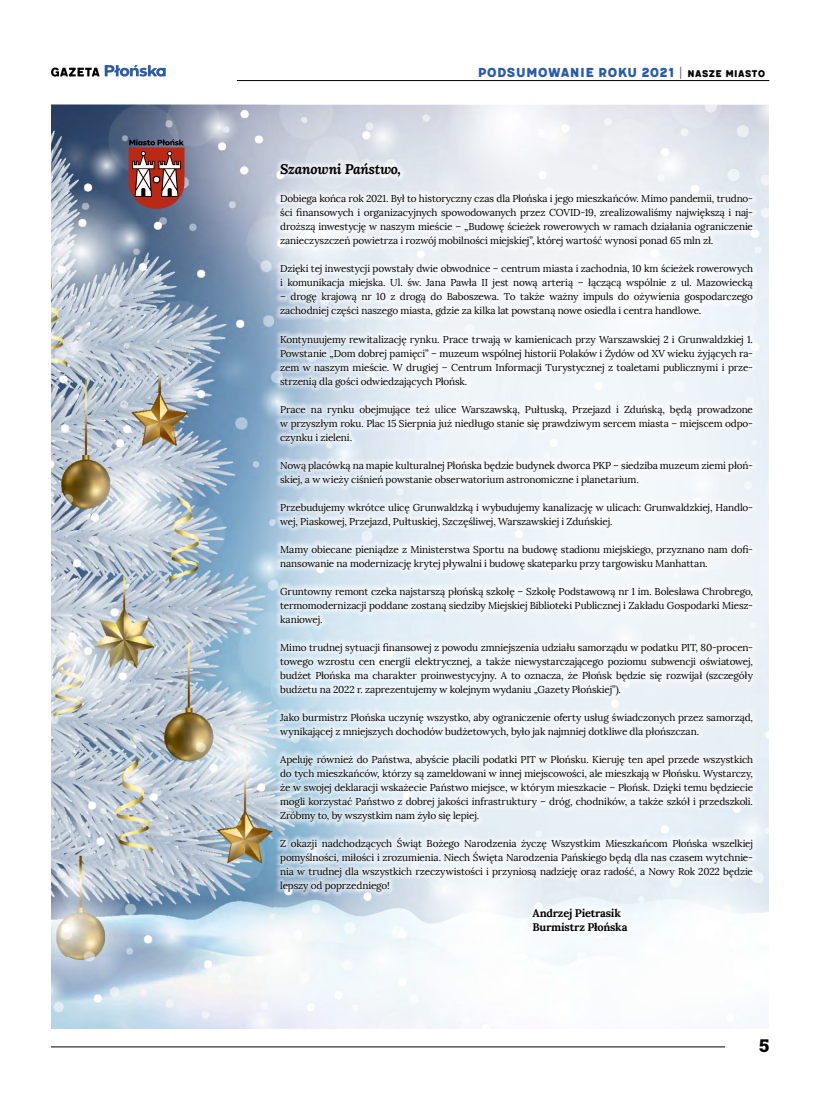
<style>
.page{position:relative;width:820px;height:1106px;background:#fff}
.page>*{position:absolute;margin:0;border:0;box-sizing:border-box;transform-origin:0 0}
.t1{font:900 18px "Roboto Slab";color:#000}
.t2{font:16px "Meltow San 300";letter-spacing:-.01em;color:#295ba9}
.t3{font:italic 700 14px "Lora";letter-spacing:-.02em;color:#000}
.t4{font:700 11px/14px "Lora";letter-spacing:-.02em;color:#000}
.t5{font:10px/14px "Lora";letter-spacing:-.015em;color:#000;text-align:justify}
.s1{font-family:"Open Sans";font-size:12px;color:#5d5752}
.s2{font-size:12px;color:#000}
</style>
<div class="page">
<hr style="left:51px;top:1046px;width:673px;height:1px;background:#000">
<svg style="left:51px;top:68px;width:48px;height:9px"></svg>
<svg style="left:105px;top:65px;width:61px;height:12px"></svg>
<img style="left:51px;top:104px;width:215px;height:924px">
<img style="left:266px;top:175px;width:36px;height:853px">
<hr style="left:237px;top:80px;width:532px;height:1px;background:#000">
<svg style="left:128px;top:139px;width:56px;height:70px;background:#995753"></svg>
<h2 class="t2" style="left:477px;top:62px;width:289px">PODSUMOWANIE ROKU 2021 <span class="s1">|</span> <span class="s2">NASZE MIASTO</span></h2>
<h3 class="t3" style="left:280px;top:160px;width:122px">Szanowni Państwo,</h3>
<p class="t5" style="left:280px;top:192px;width:474px">Dobiega końca rok 2021. Był to historyczny czas dla Płońska i jego mieszkańców. Mimo pandemii, trudno&shy;ści finansowych i organizacyjnych spowodowanych przez COVID-19, zrealizowaliśmy największą i naj&shy;droższą inwestycję w naszym mieście – „Budowę ścieżek rowerowych w ramach działania ograniczenie zanieczyszczeń powietrza i rozwój mobilności miejskiej”, której wartość wynosi ponad 65 mln zł.</p>
<p class="t5" style="left:280px;top:262px;width:474px">Dzięki tej inwestycji powstały dwie obwodnice – centrum miasta i zachodnia, 10 km ścieżek rowerowych i komunikacja miejska. Ul. św. Jana Pawła II jest nową arterią – łączącą wspólnie z ul. Mazowiecką</p>
<p class="t5" style="left:280px;top:290px;width:474px">– drogę krajową nr 10 z drogą do Baboszewa. To także ważny impuls do ożywienia gospodarczego zachodniej części naszego miasta, gdzie za kilka lat powstaną nowe osiedla i centra handlowe.</p>
<p class="t5" style="left:280px;top:332px;width:474px">Kontynuujemy rewitalizację rynku. Prace trwają w kamienicach przy Warszawskiej 2 i Grunwaldzkiej 1.<br>Powstanie „Dom dobrej pamięci” – muzeum wspólnej historii Polaków i Żydów od XV wieku żyjących ra&shy;zem w naszym mieście. W drugiej – Centrum Informacji Turystycznej z toaletami publicznymi i prze&shy;strzenią dla gości odwiedzających Płońsk.</p>
<p class="t5" style="left:280px;top:402px;width:474px">Prace na rynku obejmujące też ulice Warszawską, Pułtuską, Przejazd i Zduńską, będą prowadzone w przyszłym roku. Plac 15 Sierpnia już niedługo stanie się prawdziwym sercem miasta – miejscem odpo&shy;czynku i zieleni.</p>
<p class="t5" style="left:280px;top:458px;width:474px">Nową placówką na mapie kulturalnej Płońska będzie budynek dworca PKP – siedziba muzeum ziemi płoń&shy;skiej, a w wieży ciśnień powstanie obserwatorium astronomiczne i planetarium.</p>
<p class="t5" style="left:280px;top:500px;width:474px">Przebudujemy wkrótce ulicę Grunwaldzką i wybudujemy kanalizację w ulicach: Grunwaldzkiej, Handlo&shy;wej, Piaskowej, Przejazd, Pułtuskiej, Szczęśliwej, Warszawskiej i Zduńskiej.</p>
<p class="t5" style="left:280px;top:542px;width:474px">Mamy obiecane pieniądze z Ministerstwa Sportu na budowę stadionu miejskiego, przyznano nam dofi&shy;nansowanie na modernizację krytej pływalni i budowę skateparku przy targowisku Manhattan.</p>
<p class="t5" style="left:280px;top:584px;width:474px">Gruntowny remont czeka najstarszą płońską szkołę – Szkołę Podstawową nr 1 im. Bolesława Chrobrego, termomodernizacji poddane zostaną siedziby Miejskiej Biblioteki Publicznej i Zakładu Gospodarki Miesz&shy;kaniowej.</p>
<p class="t5" style="left:280px;top:640px;width:474px">Mimo trudnej sytuacji finansowej z powodu zmniejszenia udziału samorządu w podatku PIT, 80-procen&shy;towego wzrostu cen energii elektrycznej, a także niewystarczającego poziomu subwencji oświatowej, budżet Płońska ma charakter proinwestycyjny. A to oznacza, że Płońsk będzie się rozwijał (szczegóły budżetu na 2022 r. zaprezentujemy w kolejnym wydaniu „Gazety Płońskiej”).</p>
<p class="t5" style="left:280px;top:710px;width:474px">Jako burmistrz Płońska uczynię wszystko, aby ograniczenie oferty usług świadczonych przez samorząd, wynikającej z mniejszych dochodów budżetowych, było jak najmniej dotkliwe dla płońszczan.</p>
<p class="t5" style="left:280px;top:752px;width:474px">Apeluję również do Państwa, abyście płacili podatki PIT w Płońsku. Kieruję ten apel przede wszystkich do tych mieszkańców, którzy są zameldowani w innej miejscowości, ale mieszkają w Płońsku. Wystarczy, że w swojej deklaracji wskażecie Państwo miejsce, w którym mieszkacie – Płońsk. Dzięki temu będziecie mogli korzystać Państwo z dobrej jakości infrastruktury – dróg, chodników, a także szkół i przedszkoli.<br>Zróbmy to, by wszystkim nam żyło się lepiej.</p>
<p class="t5" style="left:280px;top:836px;width:474px">Z okazji nadchodzących Świąt Bożego Narodzenia życzę Wszystkim Mieszkańcom Płońska wszelkiej pomyślności, miłości i zrozumienia. Niech Święta Narodzenia Pańskiego będą dla nas czasem wytchnie&shy;nia w trudnej dla wszystkich rzeczywistości i przyniosą nadzieję oraz radość, a Nowy Rok 2022 będzie lepszy od poprzedniego!</p>
<p class="t4" style="left:532px;top:905px;width:96px">Andrzej Pietrasik<br>Burmistrz Płońska</p>
<h1 class="t1" style="left:758px;top:1033px;width:11px">5</h1>
</div>
